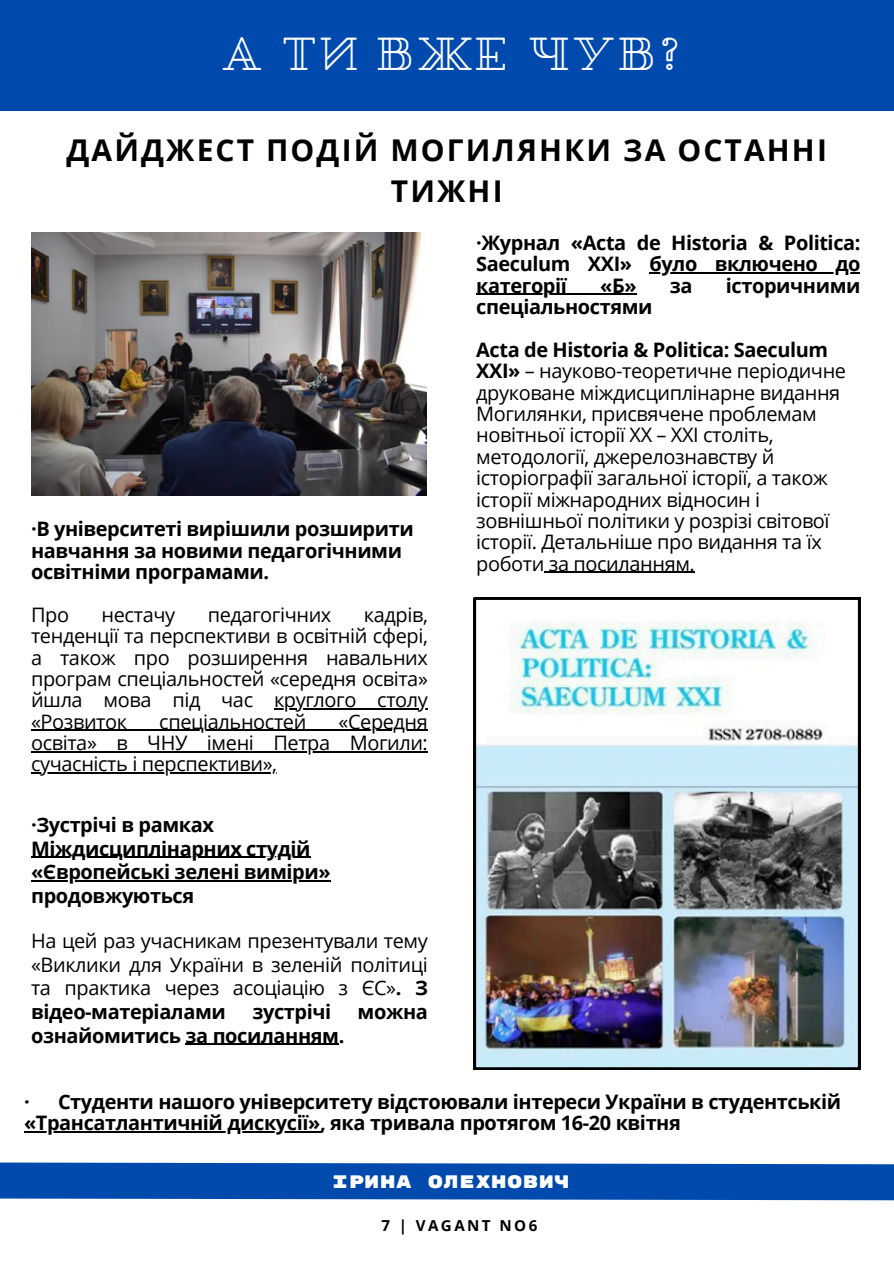
<style>
.page{position:relative;width:894px;height:1264px;background:#fff}
.page>*{position:absolute;margin:0;border:0;box-sizing:border-box;transform-origin:0 0}
.t1{font:45px "Pirou Cyrillic";letter-spacing:.07em;color:#fff}
.t2{font:700 30px/41.7px "Open Sans";letter-spacing:.07em;color:#000;text-align:center}
.t3{font:19.95px/21.3px "Open Sans";letter-spacing:-.02em;color:#000;text-align:justify}
.t4{font:700 19.95px/21.3px "Open Sans";letter-spacing:-.02em;color:#000}
.t5{font:18px "Rubik Mono One";letter-spacing:.03em;color:#fff}
.t6{font:700 15.15px "Open Sans";letter-spacing:.16em;color:#000}
.s1{font-weight:700}
</style>
<div class="page">
<svg style="left:0;top:1162px;width:893px;height:39px;background:#1357b3"></svg>
<div style="left:0;top:0;width:893px;height:110px;background:#004aad"></div>
<img style="left:31px;top:232px;width:395px;height:263px">
<img style="left:473px;top:597px;width:386px;height:472px">
<hr style="left:649px;top:272px;width:210px;height:1px;background:#000">
<hr style="left:476px;top:294px;width:160px;height:1px;background:#000">
<hr style="left:544px;top:572px;width:145px;height:1px;background:#000">
<hr style="left:274px;top:708px;width:153px;height:1px;background:#000">
<hr style="left:31px;top:729px;width:396px;height:2px;background:#000">
<hr style="left:31px;top:751px;width:396px;height:1px;background:#000">
<hr style="left:31px;top:772px;width:245px;height:1px;background:#000">
<hr style="left:31px;top:856px;width:279px;height:2px;background:#000">
<hr style="left:31px;top:880px;width:299px;height:1px;background:#000">
<hr style="left:185px;top:1043px;width:153px;height:1px;background:#000">
<hr style="left:24px;top:1131px;width:296px;height:1px;background:#000">
<h4 class="t1" style="left:223px;top:28px;width:458px">А ТИ ВЖЕ ЧУВ?</h4>
<p class="t2" style="left:67px;top:128px;width:761px">ДАЙДЖЕСТ ПОДІЙ МОГИЛЯНКИ ЗА ОСТАННІ<br>ТИЖНІ</p>
<h4 class="t4" style="left:31px;top:518px;width:384px">·В університеті вирішили розширити навчання за новими педагогічними освітніми програмами.</h4>
<h3 class="t3" style="left:31px;top:603px;width:39px">Про</h3>
<h3 class="t3" style="left:102px;top:603px;width:75px">нестачу</h3>
<h3 class="t3" style="left:208px;top:603px;width:125px">педагогічних</h3>
<h3 class="t3" style="left:31px;top:603px;width:398px;text-indent:333px">кадрів, тенденції та перспективи в освітній сфері, а також про розширення навальних програм спеціальностей «середня освіта» йшла мова під час</h3>
<p class="t3" style="left:274px;top:689px;width:155px">круглого столу</p>
<p class="t3" style="left:31px;top:710px;width:98px">«Розвиток</p>
<p class="t3" style="left:159px;top:710px;width:148px">спеціальностей</p>
<p class="t3" style="left:31px;top:710px;width:398px;text-indent:307px">«Середня освіта» в ЧНУ імені Петра Могили: сучасність і перспективи»,</p>
<p class="t4" style="left:31px;top:812px;width:301px;line-height:23.7px">·Зустрічі в рамках<br>Міждисциплінарних студій «Європейські зелені виміри» продовжуються</p>
<p class="t3" style="left:31px;top:928px;width:398px;line-height:23.7px">На цей раз учасникам презентували тему «Виклики для України в зеленій політиці та практика через асоціацію з ЄС»<span class="s1">. З відео-матеріалами</span></p>
<p class="t4" style="left:252px;top:1000px;width:80px">зустрічі</p>
<p class="t4" style="left:357px;top:1000px;width:72px">можна</p>
<p class="t4" style="left:31px;top:1024px;width:315px">ознайомитись за посиланням.</p>
<h4 class="t4" style="left:476px;top:231px;width:385px">·Журнал «Acta de Historia &amp; Politica:<br>Saeculum XXI»</h4>
<h5 class="t4" style="left:649px;top:253px;width:212px">було включено до</h5>
<h4 class="t4" style="left:476px;top:274px;width:92px">категорії</h4>
<h4 class="t4" style="left:600px;top:274px;width:38px">«Б»</h4>
<h4 class="t4" style="left:669px;top:274px;width:24px">за</h4>
<h4 class="t4" style="left:725px;top:274px;width:136px">історичними</h4>
<h4 class="t4" style="left:476px;top:285px;width:353px;line-height:42.8px">спеціальностями<br>Acta de Historia &amp; Politica: Saeculum</h4>
<h4 class="t3" style="left:476px;top:360px;width:371px"><span class="s1">XXI»</span> – науково-теоретичне періодичне</h4>
<h5 class="t3" style="left:476px;top:381px;width:365px;text-align:left">друковане міждисциплінарне видання Могилянки, присвячене проблемам новітньої історії XX – XXI століть, методології, джерелознавству й історіографії загальної історії, а також історії міжнародних відносин і зовнішньої політики у розрізі світової історії. Детальніше про видання та їх роботи за посиланням.</h5>
<p class="t4" style="left:24px;top:1090px;width:818px">· Студенти нашого університету відстоювали інтереси України в студентській «Трансатлантичній дискусії», яка тривала протягом 16-20 квітня</p>
<p class="t5" style="left:332px;top:1171px;width:239px">ІРИНА ОЛЕХНОВИЧ</p>
<h5 class="t6" style="left:381px;top:1214px;width:157px">7 | VAGANT NO6</h5>
</div>
